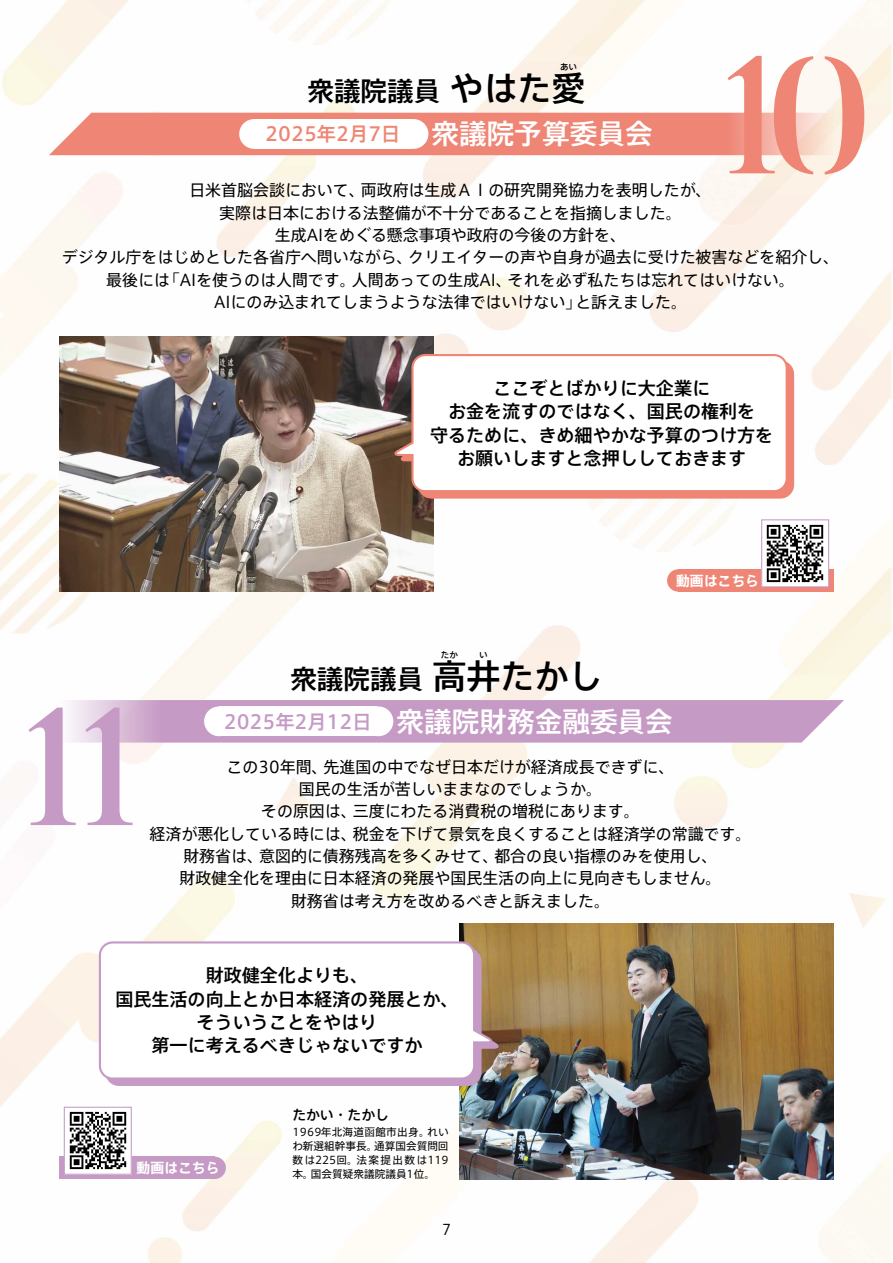
<style>
.page{position:relative;width:893px;height:1263px;background:#fff}
.page>*{position:absolute;margin:0;border:0;box-sizing:border-box;transform-origin:0 0}
.t1{font:500 164.7px "Butler Stencil";color:#ef8575}
.t2{font:500 164.7px "Butler Stencil";color:#c59ac5}
.t3{font:500 34.05px "Axis Std";color:#000}
.t4{font:500 27.6px "Axis Std";color:#fff}
.t5{font:500 26.55px "Axis Std";color:#000}
.t6{font:500 19.2px "Axis Std";color:#c59ac5}
.t7{font:500 19.2px "Axis Std";color:#ef8575}
.t8{font:500 18px/23.4px "Axis Std";color:#000;text-align:center}
.t9{font:15.9px/22.4px "Axis Std";color:#000}
.t10{font:15.9px "Gotham Narrow";color:#000}
.t11{font:700 13.8px "Axis Std";color:#fff}
.t12{font:500 13.8px "Axis Std";color:#000}
.t13{font:10.65px "Axis Std";color:#000}
.t14{font:10.65px/13.8px "Axis Std";letter-spacing:.03em;color:#000}
.t15{font:500 8.55px "Axis Std";color:#000}
</style>
<div class="page">
<img style="left:0;top:0;width:892px;height:1263px">
<img style="left:60px;top:336px;width:374px;height:256px">
<img style="left:459px;top:924px;width:374px;height:255px">
<svg style="left:49px;top:113px;width:784px;height:42px;background:#f09182"></svg>
<div style="left:239px;top:119px;width:30px;height:30px;background:#fff;border-radius:50%"></div>
<div style="left:399px;top:119px;width:29px;height:30px;background:#fff;border-radius:50%"></div>
<div style="left:254px;top:119px;width:157px;height:30px;background:#fff"></div>
<svg style="left:60px;top:700px;width:784px;height:42px;background:#cba4cb"></svg>
<div style="left:204px;top:706px;width:30px;height:30px;background:#fff;border-radius:50%"></div>
<div style="left:364px;top:706px;width:29px;height:30px;background:#fff;border-radius:50%"></div>
<div style="left:219px;top:706px;width:157px;height:30px;background:#fff"></div>
<div style="left:678px;top:569px;width:155px;height:23px;background:#ef8575"></div>
<div style="left:667px;top:569px;width:22px;height:23px;background:#ef8575;border-radius:50%"></div>
<img style="left:763px;top:521px;width:64px;height:64px">
<div style="left:761px;top:519px;width:68px;height:68px;border:1px solid #c59ac5"></div>
<svg style="left:398px;top:359px;width:397px;height:141px;background:#e9988b"></svg>
<svg style="left:391px;top:353px;width:398px;height:140px"></svg>
<svg style="left:104px;top:947px;width:398px;height:140px;background:#b899a5"></svg>
<svg style="left:98px;top:940px;width:397px;height:141px"></svg>
<div style="left:60px;top:1157px;width:155px;height:22px;background:#c59ac5"></div>
<div style="left:204px;top:1157px;width:22px;height:22px;background:#c59ac5;border-radius:50%"></div>
<img style="left:66px;top:1109px;width:64px;height:64px">
<div style="left:64px;top:1107px;width:68px;height:68px;border:1px solid #c59ac5"></div>
<h3 class="t5" style="left:307px;top:71px;width:134px">衆議院議員</h3>
<p class="t15" style="left:560px;top:61px;width:19px">あい</p>
<h2 class="t3" style="left:449px;top:63px;width:138px">やはた愛</h2>
<p class="t7" style="left:265px;top:119px;width:136px">2025年2月7日</p>
<h3 class="t4" style="left:432px;top:113px;width:223px">衆議院予算委員会</h3>
<h1 class="t1" style="left:718px;top:11px;width:154px">10</h1>
<p class="t9" style="left:361px;top:178px;width:352px">両政府は生成ＡＩの研究開発協力を表明したが、</p>
<p class="t9" style="left:189px;top:178px;width:177px">日米首脳会談において、</p>
<p class="t9" style="left:219px;top:200px;width:464px">実際は日本における法整備が不十分であることを指摘しました。</p>
<p class="t9" style="left:275px;top:223px;width:353px">生成AIをめぐる懸念事項や政府の今後の方針を、</p>
<p class="t9" style="left:409px;top:245px;width:432px">クリエイターの声や自身が過去に受けた被害などを紹介し、</p>
<p class="t9" style="left:62px;top:245px;width:352px">デジタル庁をはじめとした各省庁へ問いながら、</p>
<p class="t9" style="left:164px;top:267px;width:193px">「AIを使うのは人間です。</p>
<p class="t9" style="left:106px;top:267px;width:65px">最後には</p>
<p class="t9" style="left:352px;top:267px;width:161px">人間あっての生成AI、</p>
<p class="t9" style="left:508px;top:267px;width:289px">それを必ず私たちは忘れてはいけない。</p>
<p class="t9" style="left:214px;top:290px;width:369px">AIにのみ込まれてしまうような法律ではいけない」</p>
<p class="t9" style="left:575px;top:290px;width:113px">と訴えました。</p>
<p class="t8" style="left:430px;top:375px;width:345px">ここぞとばかりに大企業に<br>お金を流すのではなく、国民の権利を<br>守るために、きめ細やかな予算のつけ方をお願いしますと念押ししておきます</p>
<p class="t11" style="left:676px;top:570px;width:84px">動画はこちら</p>
<h1 class="t2" style="left:19px;top:663px;width:125px">11</h1>
<h3 class="t5" style="left:290px;top:658px;width:134px">衆議院議員</h3>
<p class="t15" style="left:441px;top:648px;width:19px">たか</p>
<p class="t15" style="left:479px;top:648px;width:10px">い</p>
<h2 class="t3" style="left:432px;top:650px;width:172px">高井たかし</h2>
<p class="t6" style="left:224px;top:707px;width:149px">2025年2月12日</p>
<h3 class="t4" style="left:396px;top:700px;width:278px">衆議院財務金融委員会</h3>
<p class="t9" style="left:324px;top:754px;width:352px">先進国の中でなぜ日本だけが経済成長できずに、</p>
<p class="t9" style="left:227px;top:754px;width:102px">この30年間、</p>
<p class="t9" style="left:299px;top:777px;width:304px">国民の生活が苦しいままなのでしょうか。</p>
<p class="t9" style="left:353px;top:799px;width:289px">三度にわたる消費税の増税にあります。</p>
<p class="t9" style="left:353px;top:799px;width:400px;text-indent:-92px">その原因は、<br>税金を下げて景気を良くすることは経済学の常識です。</p>
<p class="t9" style="left:149px;top:821px;width:209px">経済が悪化している時には、</p>
<p class="t9" style="left:259px;top:844px;width:241px">意図的に債務残高を多くみせて、</p>
<p class="t9" style="left:183px;top:844px;width:81px">財務省は、</p>
<p class="t9" style="left:179px;top:866px;width:544px">財政健全化を理由に日本経済の発展や国民生活の向上に見向きもしません。</p>
<p class="t9" style="left:291px;top:888px;width:320px">財務省は考え方を改めるべきと訴えました。</p>
<p class="t9" style="left:494px;top:844px;width:225px">都合の良い指標のみを使用し、</p>
<p class="t8" style="left:115px;top:962px;width:345px">財政健全化よりも、<br>国民生活の向上とか日本経済の発展とか、そういうことをやはり<br>第一に考えるべきじゃないですか</p>
<p class="t11" style="left:137px;top:1157px;width:84px">動画はこちら</p>
<p class="t12" style="left:292px;top:1105px;width:98px">たかい・たかし</p>
<p class="t14" style="left:374px;top:1125px;width:76px;text-indent:-82px">1969年北海道函館市出身。<br>通算国会質問回</p>
<p class="t13" style="left:427px;top:1124px;width:23px">れい</p>
<p class="t13" style="left:292px;top:1138px;width:87px">わ新選組幹事長。</p>
<p class="t13" style="left:311px;top:1166px;width:126px">国会質疑衆議院議員1位。</p>
<p class="t13" style="left:292px;top:1152px;width:158px">数は225回。法案提出数は119</p>
<p class="t13" style="left:292px;top:1166px;width:23px">本。</p>
<p class="t10" style="left:442px;top:1219px;width:10px">7</p>
</div>
